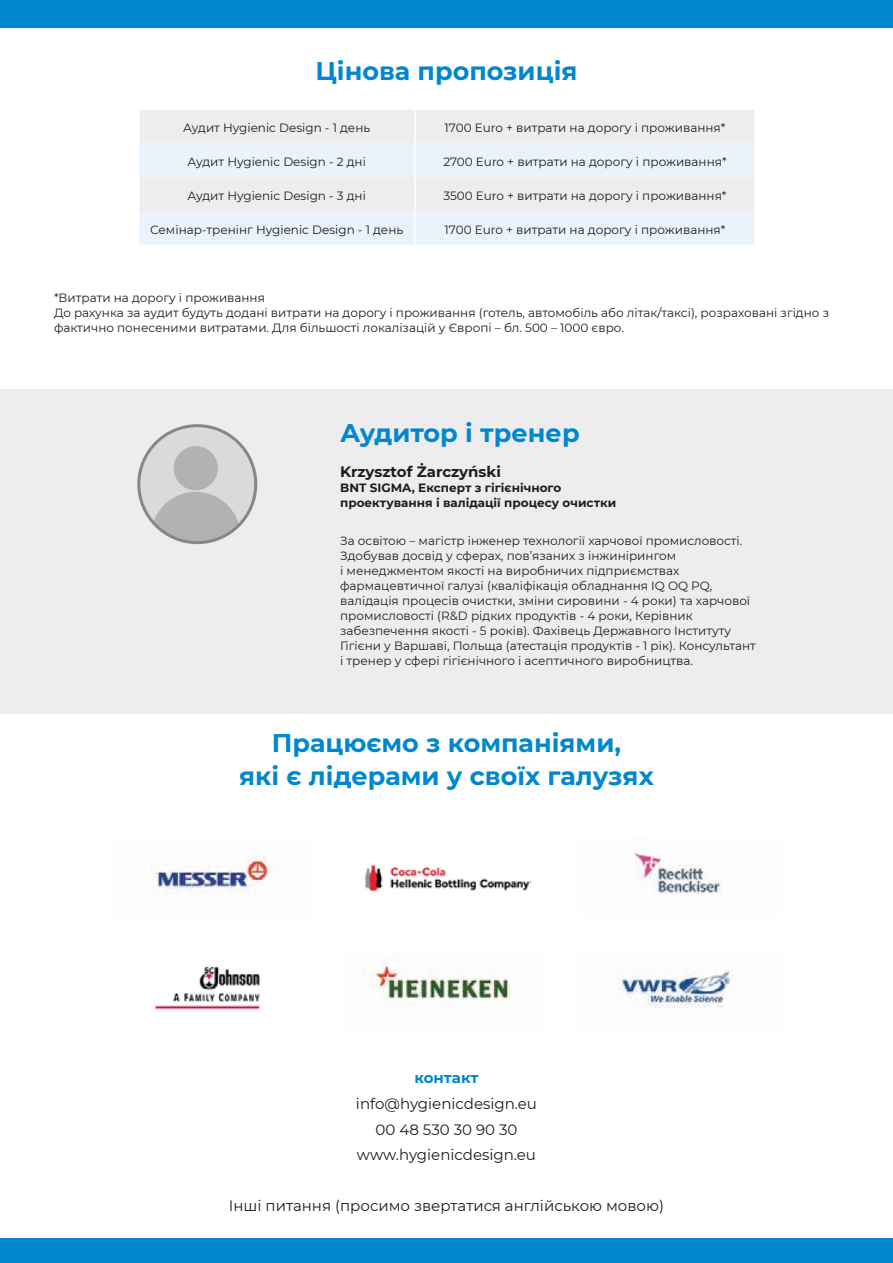
<style>
.page{position:relative;width:893px;height:1263px;background:#fff}
.page>*{position:absolute;margin:0;border:0;box-sizing:border-box;transform-origin:0 0}
.t1{font:700 25.5px/33px "Montserrat";color:#0087ce;text-align:center}
.t2{font:15px/25.5px "Montserrat";color:#1d1d1b;text-align:center}
.t3{font:700 15px "Montserrat";color:#1d1d1b}
.t4{font:700 15px "Montserrat";color:#0087ce}
.t5{font:12px/15px "Montserrat";color:#1d1d1b}
.t6{font:700 12px/15px "Montserrat";color:#1d1d1b}
</style>
<div class="page">
<div style="left:0;top:389px;width:893px;height:324px;background:#ededed"></div>
<div style="left:0;top:0;width:893px;height:28px;background:#0087ce"></div>
<div style="left:0;top:1238px;width:893px;height:25px;background:#0087ce"></div>
<div style="left:138px;top:426px;width:117px;height:117px;background:#b2b2b2;border-radius:50%"></div>
<svg style="left:137px;top:426px;width:117px;height:98px"></svg>
<div style="left:174px;top:446px;width:44px;height:44px;background:#b2b2b2;border-radius:50%"></div>
<div style="left:137px;top:424px;width:120px;height:120px;border:3px solid #878787;border-radius:50%"></div>
<img style="left:365px;top:865px;width:166px;height:26px">
<img style="left:154px;top:966px;width:106px;height:44px">
<img style="left:151px;top:855px;width:118px;height:40px">
<img style="left:363px;top:959px;width:150px;height:49px">
<img style="left:634px;top:847px;width:88px;height:47px">
<img style="left:619px;top:969px;width:114px;height:39px">
<div style="left:139px;top:110px;width:615px;height:33px;background:#ededed"></div>
<svg style="left:139px;top:143px;width:615px;height:101px;background:#ebf1f6"></svg>
<hr style="left:414px;top:110px;width:2px;height:33px;background:#fff">
<hr style="left:414px;top:143px;width:2px;height:34px;background:#fff">
<hr style="left:414px;top:177px;width:2px;height:34px;background:#fff">
<hr style="left:414px;top:211px;width:2px;height:33px;background:#fff">
<h1 class="t1" style="left:315px;top:53px;width:264px">Цінова пропозиція</h1>
<p class="t5" style="left:183px;top:120px;width:189px">Аудит Hygienic Design - 1 день</p>
<p class="t5" style="left:445px;top:120px;width:282px">1700 Euro + витрати на дорогу і проживання*</p>
<p class="t5" style="left:187px;top:154px;width:180px">Аудит Hygienic Design - 2 дні</p>
<p class="t5" style="left:443px;top:154px;width:285px">2700 Euro + витрати на дорогу і проживання*</p>
<p class="t5" style="left:187px;top:188px;width:180px">Аудит Hygienic Design - 3 дні</p>
<p class="t5" style="left:443px;top:188px;width:285px">3500 Euro + витрати на дорогу і проживання*</p>
<p class="t5" style="left:150px;top:222px;width:254px">Семінар-тренінг Hygienic Design - 1 день</p>
<p class="t5" style="left:445px;top:222px;width:282px">1700 Euro + витрати на дорогу і проживання*</p>
<p class="t5" style="left:54px;top:290px;width:776px">*Витрати на дорогу і проживання<br>До рахунка за аудит будуть додані витрати на дорогу і проживання (готель, автомобіль або літак/таксі), розраховані згідно з фактично понесеними витратами. Для більшості локалізацій у Європі – бл. 500 – 1000 євро.</p>
<h1 class="t1" style="left:340px;top:416px;width:241px">Аудитор і тренер</h1>
<p class="t3" style="left:340px;top:461px;width:162px">Krzysztof Żarczyński</p>
<p class="t6" style="left:340px;top:480px;width:278px">BNT SIGMA, Експерт з гігієнічного проектування і валідації процесу очистки</p>
<p class="t5" style="left:340px;top:533px;width:417px">За освітою – магістр інженер технології харчової промисловості.<br>Здобував досвід у сферах, пов’язаних з інжинірингом<br>і менеджментом якості на виробничих підприємствах фармацевтичної галузі (кваліфікація обладнання IQ OQ PQ, валідація процесів очистки, зміни сировини - 4 роки) та харчової промисловості (R&amp;D рідких продуктів - 4 роки, Керівник забезпечення якості - 5 років). Фахівець Державного Інституту Гігієни у Варшаві, Польща (атестація продуктів - 1 рік). Консультант і тренер у сфері гігієнічного і асептичного виробництва.</p>
<h1 class="t1" style="left:239px;top:725px;width:416px">Працюємо з компаніями,<br>які є лідерами у своїх галузях</h1>
<p class="t4" style="left:414px;top:1067px;width:66px">контакт</p>
<p class="t2" style="left:356px;top:1090px;width:182px">info@hygienicdesign.eu<br>00 48 530 30 90 30 www.hygienicdesign.eu</p>
<p class="t2" style="left:229px;top:1192px;width:437px">Інші питання (просимо звертатися англійською мовою)</p>
</div>
